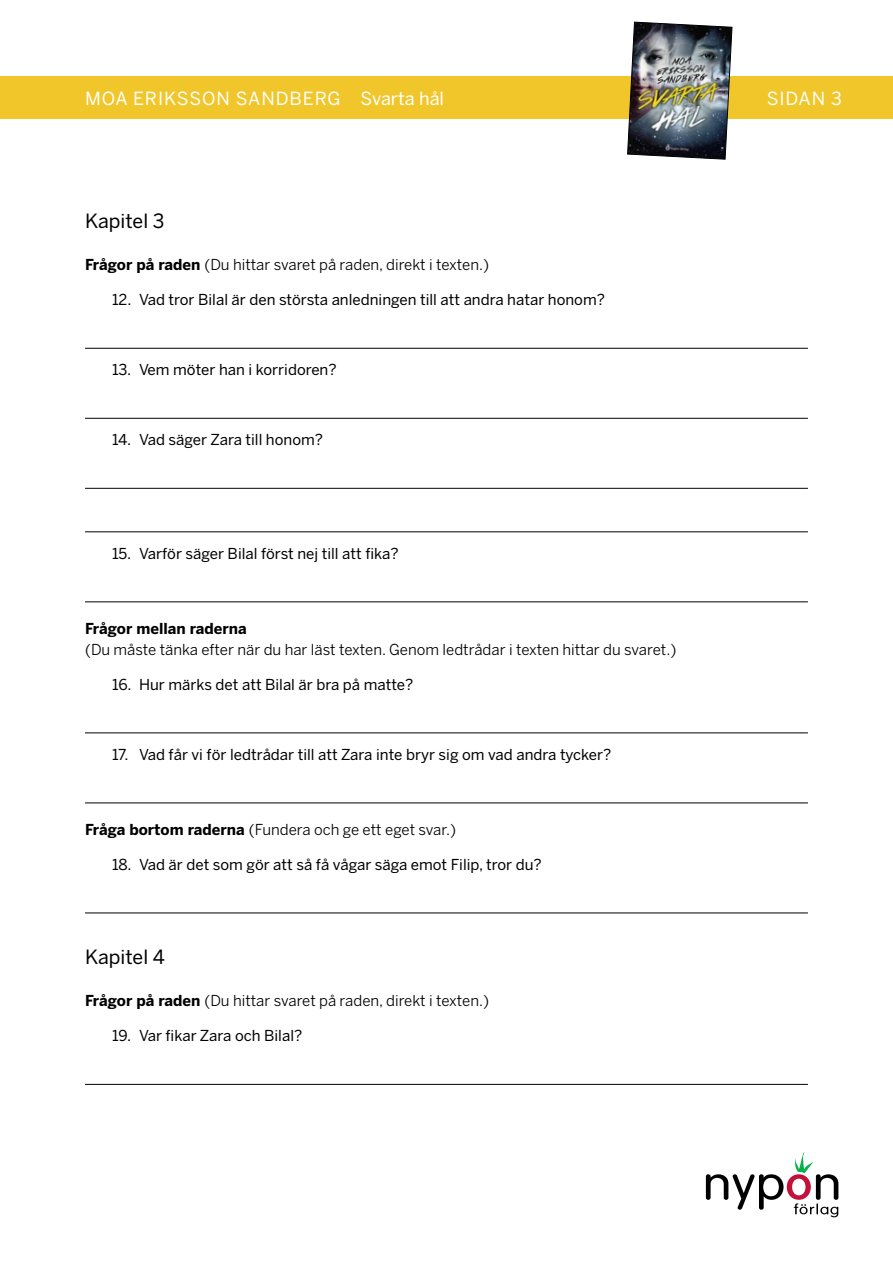
<style>
.page{position:relative;width:893px;height:1263px;background:#fff}
.page>*{position:absolute;margin:0;border:0;box-sizing:border-box;transform-origin:0 0}
.t1{font:19.5px "Benton Sans";color:#000}
.t2{font:18px "Benton Sans";letter-spacing:.04em;color:#fff}
.t3{font:15px "Benton Sans";color:#000}
.t4{font:15px "Benton Sans";color:#000}
.t5{font:700 15px "Benton Sans";color:#000}
.s1{font-weight:700}
</style>
<div class="page">
<div style="left:0;top:77px;width:893px;height:42px;background:#f1c62b"></div>
<img style="left:627px;top:21px;width:106px;height:139px">
<svg style="left:706px;top:1152px;width:132px;height:65px"></svg>
<hr style="left:85px;top:348px;width:723px;height:1px;background:#000">
<hr style="left:85px;top:418px;width:723px;height:1px;background:#000">
<hr style="left:85px;top:488px;width:723px;height:1px;background:#000">
<hr style="left:85px;top:531px;width:723px;height:1px;background:#000">
<hr style="left:85px;top:601px;width:723px;height:1px;background:#000">
<hr style="left:85px;top:732px;width:723px;height:1px;background:#000">
<hr style="left:85px;top:802px;width:723px;height:1px;background:#000">
<hr style="left:85px;top:912px;width:723px;height:1px;background:#000">
<hr style="left:85px;top:1084px;width:723px;height:1px;background:#000">
<p class="t2" style="left:85px;top:88px;width:361px">MOA ERIKSSON SANDBERG Svarta hål</p>
<p class="t2" style="left:767px;top:88px;width:77px">SIDAN 3</p>
<h1 class="t1" style="left:85px;top:210px;width:81px">Kapitel 3</h1>
<p class="t4" style="left:85px;top:256px;width:406px"><span class="s1">Frågor på raden</span> (Du hittar svaret på raden, direkt i texten.)</p>
<p class="t3" style="left:112px;top:291px;width:494px">12. Vad tror Bilal är den största anledningen till att andra hatar honom?</p>
<p class="t3" style="left:112px;top:361px;width:226px">13. Vem möter han i korridoren?</p>
<p class="t3" style="left:112px;top:431px;width:213px">14. Vad säger Zara till honom?</p>
<p class="t3" style="left:112px;top:545px;width:288px">15. Varför säger Bilal först nej till att fika?</p>
<p class="t5" style="left:85px;top:620px;width:163px">Frågor mellan raderna</p>
<p class="t4" style="left:85px;top:640px;width:593px">(Du måste tänka efter när du har läst texten. Genom ledtrådar i texten hittar du svaret.)</p>
<p class="t3" style="left:112px;top:676px;width:303px">16. Hur märks det att Bilal är bra på matte?</p>
<p class="t3" style="left:112px;top:746px;width:501px">17. Vad får vi för ledtrådar till att Zara inte bryr sig om vad andra tycker?</p>
<p class="t4" style="left:85px;top:820px;width:373px"><span class="s1">Fråga bortom raderna</span> (Fundera och ge ett eget svar.)</p>
<p class="t3" style="left:112px;top:856px;width:431px">18. Vad är det som gör att så få vågar säga emot Filip, tror du?</p>
<h1 class="t1" style="left:85px;top:946px;width:81px">Kapitel 4</h1>
<p class="t4" style="left:85px;top:992px;width:406px"><span class="s1">Frågor på raden</span> (Du hittar svaret på raden, direkt i texten.)</p>
<p class="t3" style="left:112px;top:1027px;width:192px">19. Var fikar Zara och Bilal?</p>
</div>
